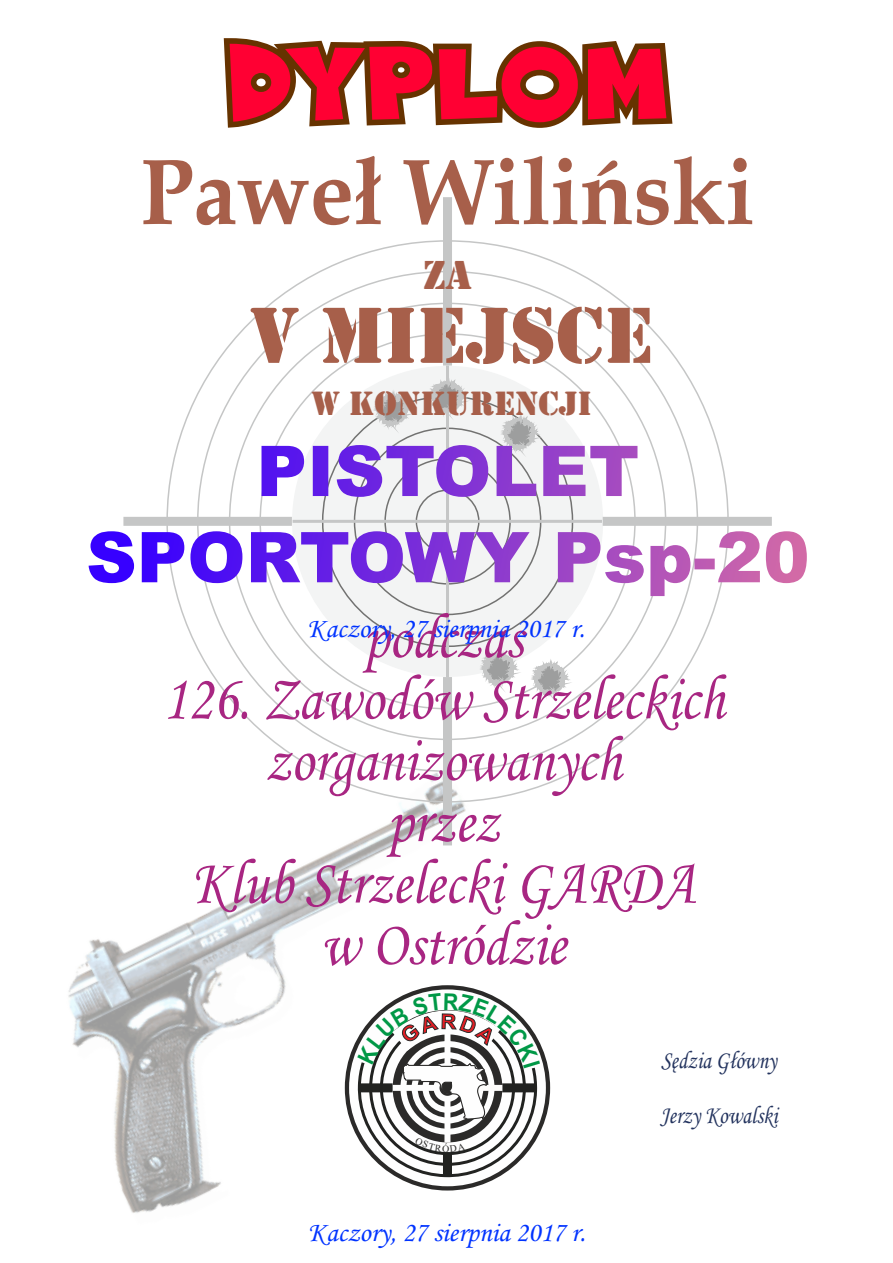
<style>
.page{position:relative;width:893px;height:1263px;background:#fff}
.page>*{position:absolute;margin:0;border:0;box-sizing:border-box;transform-origin:0 0}
.t1{font:111.3px "Sneakerhead BTN";color:#f03;scale:1.07 1}
.t2{font:700 93.6px "Book Antiqua";color:#a75f4a;scale:.93 1}
.t3{font:82.5px "Stencil";color:#a75f4a}
.t4{font:63.75px/61.3px "Monotype Corsiva";color:#a82682;text-align:center;scale:.89 1}
.t5{font:42px "Stencil";color:#a75f4a}
.t6{font:35.1px "Stencil";color:#a75f4a}
.t7{font:27.75px "Monotype Corsiva";color:#03f}
.t8{font:25.2px/55.1px "Monotype Corsiva";color:#23335e;scale:.85 1}
</style>
<div class="page">
<img style="left:68px;top:720px;width:531px;height:493px">
<div style="left:603px;top:517px;width:169px;height:9px;background:#c5c6c6"></div>
<div style="left:443px;top:197px;width:9px;height:168px;background:#c5c6c6"></div>
<hr style="left:293px;top:520px;width:309px;height:3px;background:#c5c6c6">
<svg style="left:313px;top:281px;width:269px;height:576px"></svg>
<div style="left:123px;top:517px;width:169px;height:9px;background:#c5c6c6"></div>
<svg style="left:224px;top:38px;width:448px;height:90px"></svg>
<svg style="left:348px;top:989px;width:199px;height:197px"></svg>
<svg style="left:261px;top:444px;width:377px;height:54px"></svg>
<svg style="left:88px;top:529px;width:719px;height:68px"></svg>
<svg style="left:357px;top:970px;width:183px;height:209px"></svg>
<h1 class="t1" style="left:224px;top:22px;width:419px">DYPLOM</h1>
<h2 class="t2" style="left:140px;top:156px;width:662px">Paweł Wiliński</h2>
<p class="t5" style="left:423px;top:250px;width:50px">ZA</p>
<p class="t3" style="left:249px;top:286px;width:405px">V MIEJSCE</p>
<p class="t6" style="left:311px;top:382px;width:282px">W KONKURENCJI</p>
<p class="t4" style="left:162px;top:612px;width:633px">podczas<br>126. Zawodów Strzeleckich zorganizowanych<br>przez<br>Klub Strzelecki GARDA<br>w Ostródzie</p>
<p class="t7" style="left:307px;top:617px;width:279px">Kaczory, 27 sierpnia 2017 r.</p>
<p class="t7" style="left:308px;top:1222px;width:279px">Kaczory, 27 sierpnia 2017 r.</p>
<p class="t8" style="left:660px;top:1035px;width:140px">Sędzia Główny<br>Jerzy Kowalski</p>
</div>
